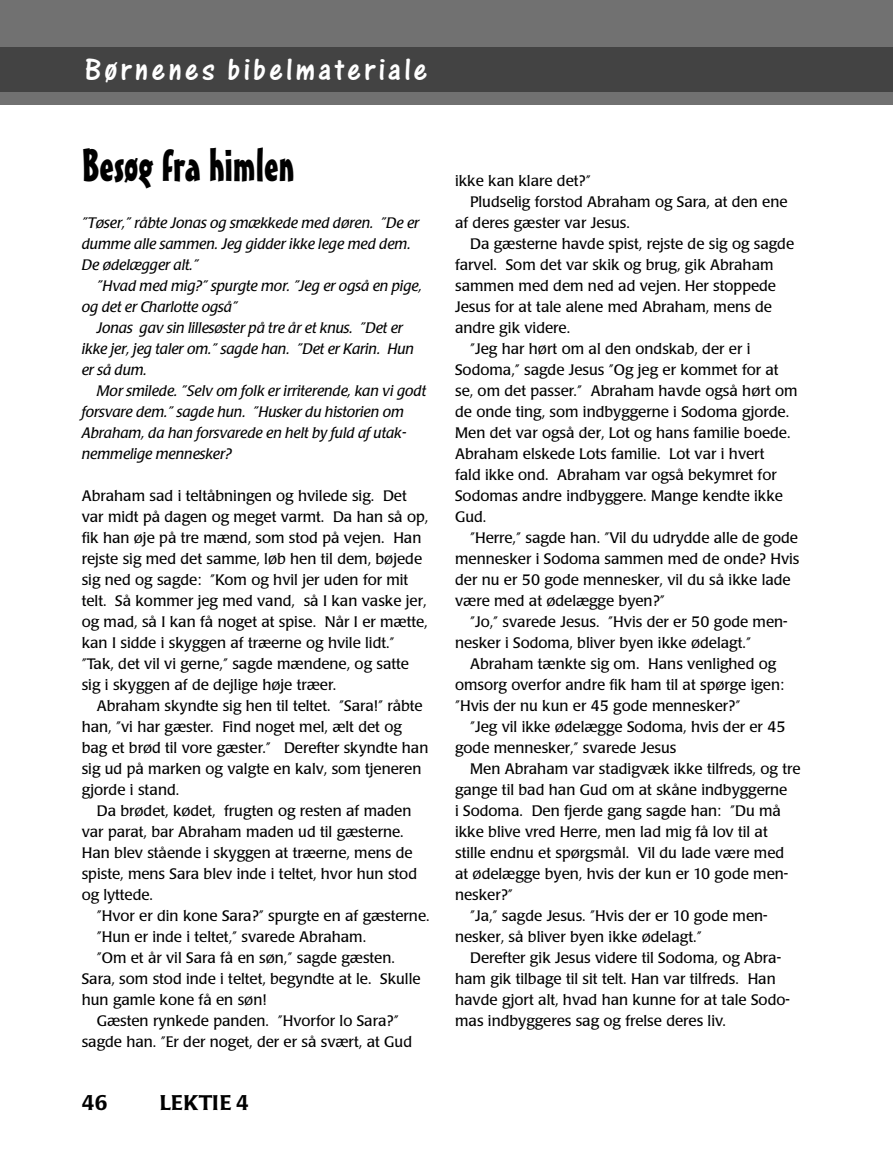
<style>
.page{position:relative;width:893px;height:1149px;background:#fff}
.page>*{position:absolute;margin:0;border:0;box-sizing:border-box;transform-origin:0 0}
.t1{font:45px "Mister Earl BT";color:#000}
.t2{font:33px "One Stroke Script Plain";letter-spacing:.1em;color:#fff}
.t3{font:500 21px "Poppl Laudatio";letter-spacing:.02em;color:#000}
.t4{font:15px/21px "Poppl Laudatio";color:#000}
.t5{font:italic 15px/21px "Poppl Laudatio";color:#000}
</style>
<div class="page">
<div style="left:0;top:0;width:893px;height:104px;background:#717171"></div>
<div style="left:0;top:47px;width:893px;height:44px;background:#434343"></div>
<h2 class="t2" style="left:85px;top:59px;width:344px">Børnenes bibelmateriale</h2>
<h1 class="t1" style="left:82px;top:147px;width:214px">Besøg fra himlen</h1>
<p class="t5" style="left:82px;top:213px;width:339px">”Tøser,” råbte Jonas og smækkede med døren. ”De er dumme alle sammen. Jeg gidder ikke lege med dem.<br>De ødelægger alt.”</p>
<p class="t5" style="left:82px;top:276px;width:342px;text-indent:15px">”Hvad med mig?” spurgte mor. ”Jeg er også en pige, og det er Charlotte også”</p>
<p class="t5" style="left:82px;top:318px;width:334px;text-indent:15px">Jonas gav sin lillesøster på tre år et knus. ”Det er ikke jer, jeg taler om.” sagde han. ”Det er Karin. Hun er så dum.</p>
<p class="t5" style="left:82px;top:381px;width:346px;text-indent:15px">Mor smilede. ”Selv om folk er irriterende, kan vi godt forsvare dem.” sagde hun. ”Husker du historien om Abraham, da han forsvarede en helt by fuld af utak&shy;nemmelige mennesker?</p>
<p class="t4" style="left:82px;top:486px;width:348px">Abraham sad i teltåbningen og hvilede sig. Det var midt på dagen og meget varmt. Da han så op, fik han øje på tre mænd, som stod på vejen. Han rejste sig med det samme, løb hen til dem, bøjede sig ned og sagde: ”Kom og hvil jer uden for mit telt. Så kommer jeg med vand, så I kan vaske jer, og mad, så I kan få noget at spise. Når I er mætte, kan I sidde i skyggen af træerne og hvile lidt.” ”Tak, det vil vi gerne,” sagde mændene, og satte sig i skyggen af de dejlige høje træer.</p>
<p class="t4" style="left:82px;top:696px;width:348px;text-indent:15px">Abraham skyndte sig hen til teltet. ”Sara!” råbte han, ”vi har gæster. Find noget mel, ælt det og bag et brød til vore gæster.” Derefter skyndte han sig ud på marken og valgte en kalv, som tjeneren gjorde i stand.</p>
<p class="t4" style="left:82px;top:801px;width:337px;text-indent:15px">Da brødet, kødet, frugten og resten af maden var parat, bar Abraham maden ud til gæsterne.<br>Han blev stående i skyggen at træerne, mens de spiste, mens Sara blev inde i teltet, hvor hun stod og lyttede.</p>
<p class="t4" style="left:97px;top:906px;width:334px">”Hvor er din kone Sara?” spurgte en af gæsterne.</p>
<p class="t4" style="left:97px;top:927px;width:271px">”Hun er inde i teltet,” svarede Abraham.</p>
<p class="t4" style="left:97px;top:948px;width:300px">”Om et år vil Sara få en søn,” sagde gæsten.</p>
<p class="t4" style="left:82px;top:969px;width:340px">Sara, som stod inde i teltet, begyndte at le. Skulle</p>
<p class="t4" style="left:82px;top:990px;width:186px">hun gamle kone få en søn!</p>
<p class="t4" style="left:97px;top:1011px;width:303px">Gæsten rynkede panden. ”Hvorfor lo Sara?”</p>
<p class="t4" style="left:82px;top:1032px;width:332px">sagde han. ”Er der noget, der er så svært, at Gud</p>
<h3 class="t3" style="left:82px;top:1093px;width:27px">46</h3>
<h3 class="t3" style="left:160px;top:1093px;width:91px">LEKTIE 4</h3>
<p class="t4" style="left:455px;top:171px;width:137px">ikke kan klare det?”</p>
<p class="t4" style="left:470px;top:192px;width:319px">Pludselig forstod Abraham og Sara, at den ene</p>
<p class="t4" style="left:455px;top:213px;width:176px">af deres gæster var Jesus.</p>
<p class="t4" style="left:470px;top:234px;width:326px">Da gæsterne havde spist, rejste de sig og sagde</p>
<p class="t4" style="left:455px;top:255px;width:320px">farvel. Som det var skik og brug, gik Abraham</p>
<p class="t4" style="left:455px;top:276px;width:322px">sammen med dem ned ad vejen. Her stoppede</p>
<p class="t4" style="left:455px;top:297px;width:318px">Jesus for at tale alene med Abraham, mens de</p>
<p class="t4" style="left:455px;top:318px;width:116px">andre gik videre.</p>
<p class="t4" style="left:470px;top:339px;width:282px">”Jeg har hørt om al den ondskab, der er i</p>
<p class="t4" style="left:455px;top:360px;width:325px">Sodoma,” sagde Jesus ”Og jeg er kommet for at</p>
<p class="t4" style="left:455px;top:381px;width:344px">se, om det passer.” Abraham havde også hørt om</p>
<p class="t4" style="left:455px;top:402px;width:336px">de onde ting, som indbyggerne i Sodoma gjorde.</p>
<p class="t4" style="left:455px;top:423px;width:337px">Men det var også der, Lot og hans familie boede.</p>
<p class="t4" style="left:455px;top:444px;width:311px">Abraham elskede Lots familie. Lot var i hvert</p>
<p class="t4" style="left:455px;top:465px;width:323px">fald ikke ond. Abraham var også bekymret for</p>
<p class="t4" style="left:455px;top:486px;width:329px">Sodomas andre indbyggere. Mange kendte ikke</p>
<p class="t4" style="left:455px;top:507px;width:33px">Gud.</p>
<p class="t4" style="left:470px;top:528px;width:329px">”Herre,” sagde han. ”Vil du udrydde alle de gode</p>
<p class="t4" style="left:455px;top:549px;width:346px">mennesker i Sodoma sammen med de onde? Hvis</p>
<p class="t4" style="left:455px;top:570px;width:337px">der nu er 50 gode mennesker, vil du så ikke lade</p>
<p class="t4" style="left:455px;top:591px;width:211px">være med at ødelægge byen?”</p>
<p class="t4" style="left:470px;top:612px;width:319px">”Jo,” svarede Jesus. ”Hvis der er 50 gode men-</p>
<p class="t4" style="left:455px;top:633px;width:297px">nesker i Sodoma, bliver byen ikke ødelagt.”</p>
<p class="t4" style="left:470px;top:654px;width:308px">Abraham tænkte sig om. Hans venlighed og</p>
<p class="t4" style="left:455px;top:675px;width:331px">omsorg overfor andre fik ham til at spørge igen:</p>
<p class="t4" style="left:455px;top:696px;width:287px">”Hvis der nu kun er 45 gode mennesker?”</p>
<p class="t4" style="left:470px;top:717px;width:317px">”Jeg vil ikke ødelægge Sodoma, hvis der er 45</p>
<p class="t4" style="left:455px;top:738px;width:223px">gode mennesker,” svarede Jesus</p>
<p class="t4" style="left:470px;top:759px;width:332px">Men Abraham var stadigvæk ikke tilfreds, og tre</p>
<p class="t4" style="left:455px;top:780px;width:334px">gange til bad han Gud om at skåne indbyggerne</p>
<p class="t4" style="left:455px;top:801px;width:327px">i Sodoma. Den fjerde gang sagde han: ”Du må</p>
<p class="t4" style="left:455px;top:822px;width:314px">ikke blive vred Herre, men lad mig få lov til at</p>
<p class="t4" style="left:455px;top:843px;width:331px">stille endnu et spørgsmål. Vil du lade være med</p>
<p class="t4" style="left:455px;top:864px;width:335px">at ødelægge byen, hvis der kun er 10 gode men-</p>
<p class="t4" style="left:455px;top:885px;width:59px">nesker?”</p>
<p class="t4" style="left:470px;top:906px;width:299px">”Ja,” sagde Jesus. ”Hvis der er 10 gode men-</p>
<p class="t4" style="left:455px;top:927px;width:248px">nesker, så bliver byen ikke ødelagt.”</p>
<p class="t4" style="left:470px;top:948px;width:312px">Derefter gik Jesus videre til Sodoma, og Abra-</p>
<p class="t4" style="left:455px;top:969px;width:322px">ham gik tilbage til sit telt. Han var tilfreds. Han</p>
<p class="t4" style="left:455px;top:990px;width:336px">havde gjort alt, hvad han kunne for at tale Sodo-</p>
<p class="t4" style="left:455px;top:1011px;width:272px">mas indbyggeres sag og frelse deres liv.</p>
</div>
